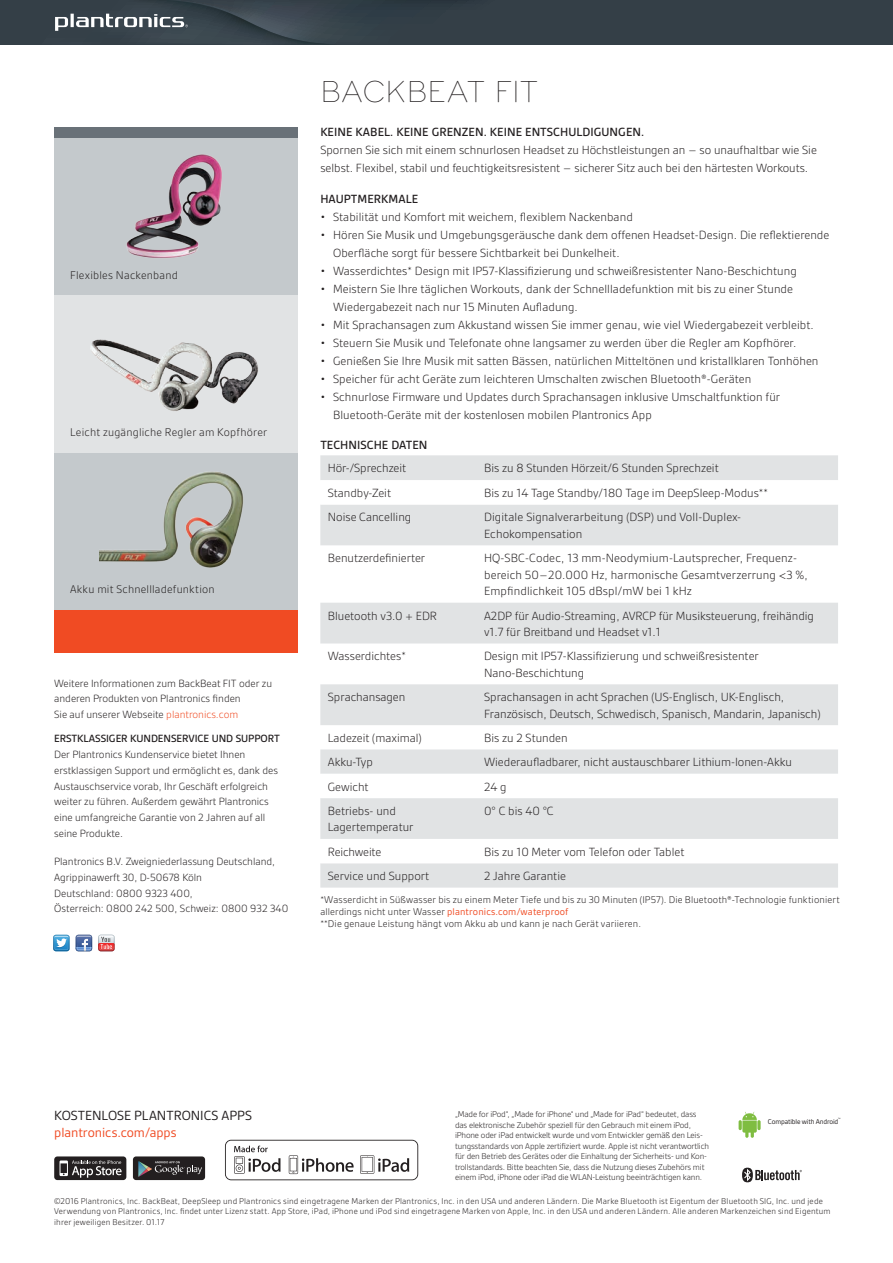
<style>
.page{position:relative;width:893px;height:1263px;background:#fff}
.page>*{position:absolute;margin:0;border:0;box-sizing:border-box;transform-origin:0 0}
.Product_name{font:300 31.5px "Bryant";letter-spacing:.005em;color:#231f20}
.BACK_Intro_para{font:14.25px/16.5px "Gesta";color:#231f20}
.Body_copy{font:300 12.75px/18px "Gesta";letter-spacing:.005em;color:#231f20}
.Table_copy{font:300 12.75px/16.5px "Gesta";color:#231f20}
.Subhead{font:500 12.75px "Gesta";letter-spacing:.005em;color:#231f20}
.BACK_Text{font:300 12px "Gesta";letter-spacing:.02em;color:#231f20}
.Subhead-2{font:300 11.25px/15.8px "Gesta";color:#231f20}
.Body_copy-2{font:300 11.25px/15.8px "Gesta";color:#231f20}
.Body_copy-3{font:300 10.5px/12px "Gesta";letter-spacing:.015em;color:#231f20}
.BACK_Copyright{font:300 9px/10.5px "Gesta";letter-spacing:-.01em;color:#231f20}
.Copyright{font:300 9px/10.5px "Gesta";letter-spacing:.02em;color:#231f20}
.t1{font:500 7.95px "Gesta";letter-spacing:-.01em;color:#231f20}
.Compatible_w-Android{font:7.5px "Gesta";letter-spacing:-.02em;color:#231f20}
.Compatible_w-Android-2{font:3.3px "Gesta";color:#231f20}
.s1{color:#f04b23}
.s2{font-weight:500}
.s3{font-weight:400;color:#f04b23}
</style>
<div class="page">
<svg style="left:0;top:0;width:893px;height:45px;background:#38434b"></svg>
<div style="left:54px;top:128px;width:244px;height:10px;background:#697178"></div>
<div style="left:54px;top:138px;width:244px;height:158px;background:#c4c9cc"></div>
<div style="left:54px;top:296px;width:244px;height:157px;background:#e1e3e4"></div>
<div style="left:54px;top:453px;width:244px;height:157px;background:#c4c9cc"></div>
<img style="left:100px;top:472px;width:143px;height:96px">
<img style="left:90px;top:339px;width:168px;height:72px">
<img style="left:110px;top:154px;width:128px;height:142px">
<div style="left:54px;top:610px;width:244px;height:43px;background:#f04b23"></div>
<svg style="left:320px;top:455px;width:518px;height:432px;fill:#e1e3e4"></svg>
<svg style="left:320px;top:480px;width:518px;height:24px"></svg>
<svg style="left:320px;top:774px;width:518px;height:89px"></svg>
<svg style="left:225px;top:1140px;width:193px;height:40px"></svg>
<svg style="left:738px;top:1111px;width:23px;height:27px"></svg>
<svg style="left:742px;top:1168px;width:60px;height:14px"></svg>
<div style="left:133px;top:1156px;width:72px;height:24px;background:#231f20;border-radius:3px"></div>
<svg style="left:138px;top:1161px;width:64px;height:16px"></svg>
<div style="left:54px;top:1156px;width:72px;height:24px;background:#231f20;border-radius:3px"></div>
<svg style="left:60px;top:1160px;width:62px;height:18px"></svg>
<svg style="left:76px;top:935px;width:16px;height:16px"></svg>
<svg style="left:98px;top:935px;width:17px;height:16px"></svg>
<svg style="left:53px;top:935px;width:17px;height:16px"></svg>
<p class="BACK_Text" style="left:70px;top:268px;width:109px">Flexibles Nackenband</p>
<p class="BACK_Text" style="left:70px;top:425px;width:199px">Leicht zugängliche Regler am Kopfhörer</p>
<p class="BACK_Text" style="left:70px;top:582px;width:146px">Akku mit Schnellladefunktion</p>
<p class="Body_copy-2" style="left:54px;top:675px;width:219px">Weitere Informationen zum BackBeat FIT oder zu anderen Produkten von Plantronics finden<br>Sie auf unserer Webseite <span class="s1">plantronics.com</span></p>
<p class="Subhead-2" style="left:54px;top:731px;width:227px"><span class="s2">ERSTKLASSIGER KUNDENSERVICE UND SUPPORT </span>Der Plantronics Kundenservice bietet Ihnen erstklassigen Support und ermöglicht es, dank des Austauschservice vorab, Ihr Geschäft erfolgreich weiter zu führen. Außerdem gewährt Plantronics eine umfangreiche Garantie von 2 Jahren auf all seine Produkte.</p>
<p class="Subhead-2" style="left:54px;top:853px;width:223px">Plantronics B.V. Zweigniederlassung Deutschland,<br>Agrippinawerft 30, D-50678 Köln</p>
<p class="Subhead-2" style="left:54px;top:885px;width:236px">Deutschland: 0800 9323 400,<br>Österreich: 0800 242 500, Schweiz: 0800 932 340</p>
<p class="Product_name" style="left:320px;top:73px;width:220px">BACKBEAT FIT</p>
<p class="Subhead" style="left:320px;top:124px;width:325px">KEINE KABEL. KEINE GRENZEN. KEINE ENTSCHULDIGUNGEN.</p>
<p class="Body_copy" style="left:320px;top:141px;width:498px">Spornen Sie sich mit einem schnurlosen Headset zu Höchstleistungen an – so unaufhaltbar wie Sie selbst. Flexibel, stabil und feuchtigkeitsresistent – sicherer Sitz auch bei den härtesten Workouts.</p>
<p class="Subhead" style="left:320px;top:191px;width:99px">HAUPTMERKMALE</p>
<p class="Body_copy" style="left:320px;top:207px;width:314px">• Stabilität und Komfort mit weichem, flexiblem Nackenband</p>
<p class="Body_copy" style="left:333px;top:225px;width:498px;text-indent:-13px">• Hören Sie Musik und Umgebungsgeräusche dank dem offenen Headset-Design. Die reflektierende<br>Oberfläche sorgt für bessere Sichtbarkeit bei Dunkelheit.</p>
<p class="Body_copy" style="left:320px;top:261px;width:478px">• Wasserdichtes* Design mit IP57-Klassifizierung und schweißresistenter Nano-Beschichtung</p>
<p class="Body_copy" style="left:333px;top:279px;width:461px;text-indent:-13px">• Meistern Sie Ihre täglichen Workouts, dank der Schnellladefunktion mit bis zu einer Stunde<br>Wiedergabezeit nach nur 15 Minuten Aufladung.</p>
<p class="Body_copy" style="left:320px;top:315px;width:495px">• Mit Sprachansagen zum Akkustand wissen Sie immer genau, wie viel Wiedergabezeit verbleibt.</p>
<p class="Body_copy" style="left:320px;top:333px;width:477px">• Steuern Sie Musik und Telefonate ohne langsamer zu werden über die Regler am Kopfhörer.</p>
<p class="Body_copy" style="left:320px;top:351px;width:500px">• Genießen Sie Ihre Musik mit satten Bässen, natürlichen Mitteltönen und kristallklaren Tonhöhen</p>
<p class="Body_copy" style="left:320px;top:369px;width:432px">• Speicher für acht Geräte zum leichteren Umschalten zwischen Bluetooth®-Geräten</p>
<p class="Body_copy" style="left:333px;top:387px;width:449px;text-indent:-13px">• Schnurlose Firmware und Updates durch Sprachansagen inklusive Umschaltfunktion für<br>Bluetooth-Geräte mit der kostenlosen mobilen Plantronics App</p>
<p class="Subhead" style="left:320px;top:438px;width:109px">TECHNISCHE DATEN</p>
<p class="Table_copy" style="left:328px;top:460px;width:80px">Hör-/Sprechzeit</p>
<p class="Table_copy" style="left:484px;top:460px;width:236px">Bis zu 8 Stunden Hörzeit/6 Stunden Sprechzeit</p>
<p class="Table_copy" style="left:328px;top:484px;width:65px">Standby-Zeit</p>
<p class="Table_copy" style="left:484px;top:484px;width:285px">Bis zu 14 Tage Standby/180 Tage im DeepSleep-Modus**</p>
<p class="Table_copy" style="left:328px;top:509px;width:85px">Noise Cancelling</p>
<p class="Table_copy" style="left:484px;top:509px;width:259px">Digitale Signalverarbeitung (DSP) und Voll-Duplex-<br>Echokompensation</p>
<p class="Table_copy" style="left:328px;top:550px;width:99px">Benutzerdefinierter</p>
<p class="Table_copy" style="left:484px;top:550px;width:325px">HQ-SBC-Codec, 13 mm-Neodymium-Lautsprecher, Frequenz&shy;bereich 50–20.000 Hz, harmonische Gesamtverzerrung &lt;3 %,<br>Empfindlichkeit 105 dBspl/mW bei 1 kHz</p>
<p class="Table_copy" style="left:328px;top:607px;width:111px">Bluetooth v3.0 + EDR</p>
<p class="Table_copy" style="left:484px;top:607px;width:331px">A2DP für Audio-Streaming, AVRCP für Musiksteuerung, freihändig v1.7 für Breitband und Headset v1.1</p>
<p class="Table_copy" style="left:328px;top:648px;width:80px">Wasserdichtes*</p>
<p class="Table_copy" style="left:484px;top:648px;width:276px">Design mit IP57-Klassifizierung und schweißresistenter</p>
<p class="Table_copy" style="left:484px;top:664px;width:102px">Nano-Beschichtung</p>
<p class="Table_copy" style="left:328px;top:689px;width:79px">Sprachansagen</p>
<p class="Table_copy" style="left:484px;top:689px;width:338px">Sprachansagen in acht Sprachen (US-Englisch, UK-Englisch,<br>Französisch, Deutsch, Schwedisch, Spanisch, Mandarin, Japanisch)</p>
<p class="Table_copy" style="left:328px;top:729px;width:95px">Ladezeit (maximal)</p>
<p class="Table_copy" style="left:484px;top:729px;width:85px">Bis zu 2 Stunden</p>
<p class="Table_copy" style="left:328px;top:754px;width:47px">Akku-Typ</p>
<p class="Table_copy" style="left:484px;top:754px;width:309px">Wiederaufladbarer, nicht austauschbarer Lithium-Ionen-Akku</p>
<p class="Table_copy" style="left:328px;top:778px;width:42px">Gewicht</p>
<p class="Table_copy" style="left:484px;top:778px;width:24px">24 g</p>
<p class="Table_copy" style="left:328px;top:802px;width:87px">Betriebs- und<br>Lagertemperatur</p>
<p class="Table_copy" style="left:484px;top:802px;width:71px">0° C bis 40 °C</p>
<p class="Table_copy" style="left:328px;top:843px;width:55px">Reichweite</p>
<p class="Table_copy" style="left:484px;top:843px;width:202px">Bis zu 10 Meter vom Telefon oder Tablet</p>
<p class="Table_copy" style="left:328px;top:867px;width:103px">Service und Support</p>
<p class="Table_copy" style="left:484px;top:867px;width:83px">2 Jahre Garantie</p>
<p class="Body_copy-3" style="left:320px;top:893px;width:521px">*Wasserdicht in Süßwasser bis zu einem Meter Tiefe und bis zu 30 Minuten (IP57). Die Bluetooth®-Technologie funktioniert allerdings nicht unter Wasser <span class="s3">plantronics.com/waterproof</span></p>
<p class="Body_copy-3" style="left:320px;top:917px;width:322px">**Die genaue Leistung hängt vom Akku ab und kann je nach Gerät variieren.</p>
<p class="BACK_Intro_para" style="left:54px;top:1107px;width:199px">KOSTENLOSE PLANTRONICS APPS <span class="s1">plantronics.com/apps</span></p>
<p class="BACK_Copyright" style="left:455px;top:1109px;width:256px">„Made for iPod“, „Made for iPhone“ und „Made for iPad“ bedeutet, dass das elektronische Zubehör speziell für den Gebrauch mit einem iPod, iPhone oder iPad entwickelt wurde und vom Entwickler gemäß den Leis&shy;tungsstandards von Apple zertifiziert wurde. Apple ist nicht verantwortlich für den Betrieb des Gerätes oder die Einhaltung der Sicherheits- und Kon&shy;trollstandards. Bitte beachten Sie, dass die Nutzung dieses Zubehörs mit einem iPod, iPhone oder iPad die WLAN-Leistung beeinträchtigen kann.</p>
<p class="Compatible_w-Android-2" style="left:838px;top:1117px;width:4px">™</p>
<p class="t1" style="left:768px;top:1117px;width:82px">Compatible with Android<sup>™</sup></p>
<p class="Compatible_w-Android" style="left:768px;top:1117px;width:72px">Compatible with Android</p>
<p class="Copyright" style="left:54px;top:1196px;width:778px">©2016 Plantronics, Inc. BackBeat, DeepSleep und Plantronics sind eingetragene Marken der Plantronics, Inc. in den USA und anderen Ländern. Die Marke Bluetooth ist Eigentum der Bluetooth SIG, Inc. und jede<br>Verwendung von Plantronics, Inc. findet unter Lizenz statt. App Store, iPad, iPhone und iPod sind eingetragene Marken von Apple, Inc. in den USA und anderen Ländern. Alle anderen Markenzeichen sind Eigentum ihrer jeweiligen Besitzer. 01.17</p>
</div>
